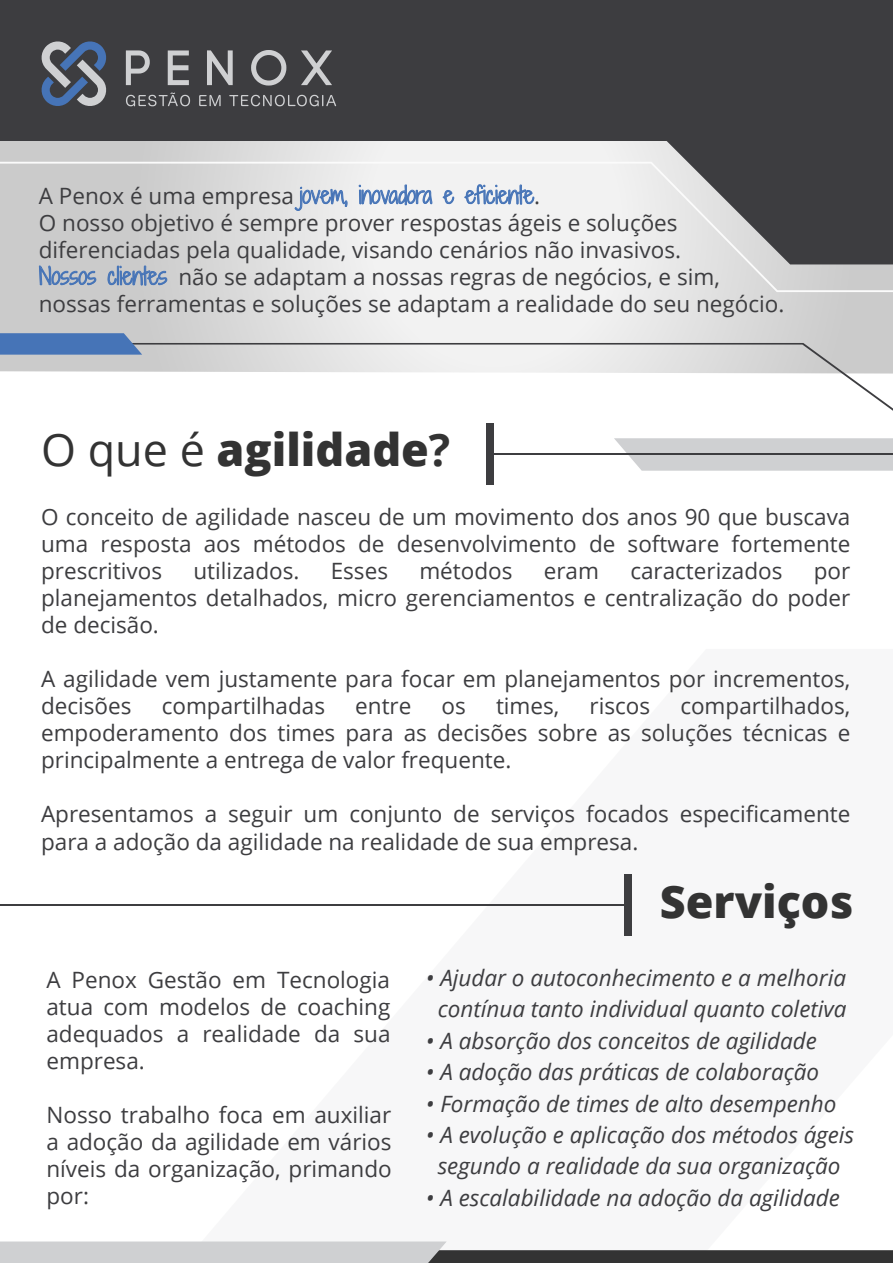
<style>
.page{position:relative;width:893px;height:1263px;background:#fff}
.page>*{position:absolute;margin:0;border:0;box-sizing:border-box;transform-origin:0 0}
.t1{font:800 44.85px "Open Sans";color:#333}
.t2{font:22.5px/27px "Open Sans";color:#3d3d40;text-align:justify}
.t3{font:italic 22.5px/31.5px "Open Sans";color:#3d3d40;text-align:center}
.t4{font:300 22.5px "Shadows Into";color:#4674b7}
.s1{font-family:"Open Sans";font-weight:400;color:#3d3d40}
.s2{font-family:"Shadows Into";font-weight:300;color:#4674b7}
.s3{font-weight:400}
.s4{font-weight:700}
</style>
<div class="page">
<svg style="left:0;top:292px;width:893px;height:51px"></svg>
<svg style="left:0;top:0;width:893px;height:162px;background:#49494c"></svg>
<svg style="left:0;top:162px;width:893px;height:130px"></svg>
<svg style="left:628px;top:455px;width:265px;height:16px;background:#d1d2d3"></svg>
<div style="left:486px;top:424px;width:8px;height:61px;background:#3d3d40"></div>
<hr style="left:490px;top:454px;width:403px;height:1px;background:#3d3d40">
<svg style="left:358px;top:184px;width:75px;height:25px"></svg>
<svg style="left:442px;top:190px;width:13px;height:14px"></svg>
<svg style="left:464px;top:184px;width:71px;height:47px"></svg>
<svg style="left:39px;top:40px;width:309px;height:246px;background:#9c9ea1"></svg>
<svg style="left:0;top:1241px;width:893px;height:22px"></svg>
<div style="left:625px;top:874px;width:7px;height:62px;background:#3d3d40"></div>
<hr style="left:0;top:904px;width:628px;height:2px;background:#3d3d40">
<svg style="left:0;top:343px;width:893px;height:111px"></svg>
<svg style="left:0;top:333px;width:142px;height:22px;background:#507ab8"></svg>
<p class="t4" style="left:39px;top:178px;width:503px"><span class="s1">A Penox é uma empresa</span> jovem, inovadora e eficiente<span class="s1">.</span></p>
<p class="t2" style="left:39px;top:208px;width:747px;text-align:left">O nosso objetivo é sempre prover respostas ágeis e soluções diferenciadas pela qualidade, visando cenários não invasivos.<br><span class="s2">Nossos clientes</span> não se adaptam a nossas regras de negócios, e sim, nossas ferramentas e soluções se adaptam a realidade do seu negócio.</p>
<h1 class="t1" style="left:41px;top:416px;width:411px"><span class="s3">O que é</span> agilidade<span class="s4">?</span></h1>
<p class="t2" style="left:41px;top:503px;width:811px">O conceito de agilidade nasceu de um movimento dos anos 90 que buscava uma resposta aos métodos de desenvolvimento de software fortemente prescritivos</p>
<p class="t2" style="left:193px;top:557px;width:107px">utilizados.</p>
<p class="t2" style="left:331px;top:557px;width:59px">Esses</p>
<p class="t2" style="left:419px;top:557px;width:95px">métodos</p>
<p class="t2" style="left:544px;top:557px;width:57px">eram</p>
<p class="t2" style="left:630px;top:557px;width:154px">caracterizados</p>
<p class="t2" style="left:41px;top:557px;width:811px;text-indent:773px">por planejamentos detalhados, micro gerenciamentos e centralização do poder de decisão.</p>
<p class="t2" style="left:41px;top:665px;width:811px">A agilidade vem justamente para focar em planejamentos por incrementos, decisões</p>
<p class="t2" style="left:41px;top:692px;width:811px;text-indent:639px">compartilhados, empoderamento dos times para as decisões sobre as soluções técnicas e principalmente a entrega de valor frequente.</p>
<p class="t2" style="left:41px;top:800px;width:811px">Apresentamos a seguir um conjunto de serviços focados especificamente para a adoção da agilidade na realidade de sua empresa.</p>
<p class="t2" style="left:162px;top:692px;width:165px">compartilhadas</p>
<p class="t2" style="left:355px;top:692px;width:58px">entre</p>
<p class="t2" style="left:442px;top:692px;width:26px">os</p>
<p class="t2" style="left:496px;top:692px;width:65px">times,</p>
<p class="t2" style="left:590px;top:692px;width:62px">riscos</p>
<p class="t2" style="left:46px;top:966px;width:346px">A Penox Gestão em Tecnologia atua com modelos de coaching adequados a realidade da sua empresa.</p>
<p class="t2" style="left:46px;top:1101px;width:347px">Nosso trabalho foca em auxiliar a adoção da agilidade em vários níveis da organização, primando por:</p>
<h1 class="t1" style="left:660px;top:868px;width:195px">Serviços</h1>
<p class="t3" style="left:426px;top:961px;width:422px">• Ajudar o autoconhecimento e a melhoria contínua tanto individual quanto coletiva</p>
<p class="t3" style="left:426px;top:1024px;width:392px">• A absorção dos conceitos de agilidade</p>
<p class="t3" style="left:426px;top:1055px;width:395px">• A adoção das práticas de colaboração</p>
<p class="t3" style="left:426px;top:1087px;width:412px">• Formação de times de alto desempenho</p>
<p class="t3" style="left:426px;top:1118px;width:430px">• A evolução e aplicação dos métodos ágeis segundo a realidade da sua organização</p>
<p class="t3" style="left:426px;top:1181px;width:416px">• A escalabilidade na adoção da agilidade</p>
</div>
